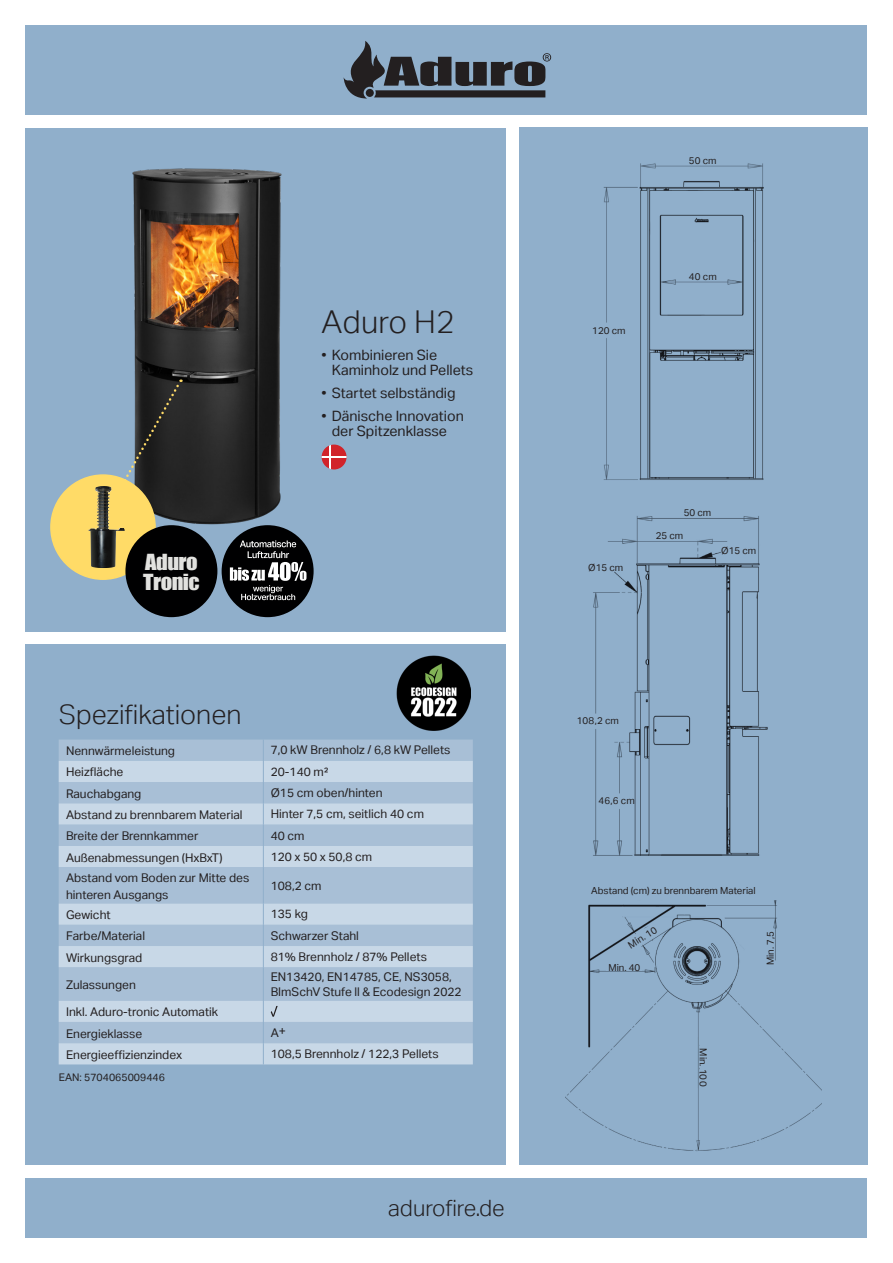
<style>
.page{position:relative;width:893px;height:1263px;background:#fff}
.page>*{position:absolute;margin:0;border:0;box-sizing:border-box;transform-origin:0 0}
.t1{font:300 31.5px "Aktiv Grotesk";letter-spacing:.01em;color:#231f20}
.t2{font:300 27px "Aktiv Grotesk";color:#231f20}
.t3{font:300 22.5px "Aktiv Grotesk";color:#231f20}
.t4{font:20.4px "Impact";letter-spacing:-.025em;color:#e2e2df;scale:1.11 1}
.t5{font:14.25px/15px "Aktiv Grotesk";color:#231f20}
.t6{font:12px/16.5px "Aktiv Grotesk";color:#231f20}
.t7{font:10.5px "Aktiv Grotesk";color:#231f20}
.t8{font:9.75px "Aktiv Grotesk";color:#231f20}
</style>
<div class="page">
<div style="left:26px;top:644px;width:480px;height:521px;background:#90afcb"></div>
<div style="left:26px;top:128px;width:480px;height:503px;background:#90afcb"></div>
<div style="left:519px;top:128px;width:348px;height:1037px;background:#90afcb"></div>
<div style="left:59px;top:740px;width:414px;height:21px;background:#a8bfd6"></div>
<svg style="left:59px;top:761px;width:414px;height:303px;background:#b7cbde"></svg>
<svg style="left:263px;top:740px;width:1px;height:127px"></svg>
<hr style="left:263px;top:867px;width:1px;height:36px;background:#90afcb">
<svg style="left:263px;top:903px;width:1px;height:64px"></svg>
<hr style="left:263px;top:967px;width:1px;height:34px;background:#90afcb">
<svg style="left:263px;top:1001px;width:1px;height:63px"></svg>
<svg style="left:271px;top:1006px;width:7px;height:11px"></svg>
<img style="left:603px;top:163px;width:161px;height:317px">
<img style="left:593px;top:516px;width:175px;height:340px">
<img style="left:59px;top:168px;width:288px;height:382px">
<svg style="left:109px;top:379px;width:74px;height:129px"></svg>
<div style="left:51px;top:475px;width:104px;height:104px;background:#ffdb67;border-radius:50%"></div>
<div style="left:50px;top:474px;width:106px;height:106px;border:2px solid #ffdb67;border-radius:50%"></div>
<img style="left:88px;top:486px;width:37px;height:82px">
<div style="left:125px;top:525px;width:92px;height:92px;background:#000001;border-radius:50%"></div>
<svg style="left:222px;top:525px;width:92px;height:92px"></svg>
<img style="left:396px;top:656px;width:75px;height:74px">
<img style="left:565px;top:900px;width:256px;height:251px">
<div style="left:607px;top:962px;width:35px;height:9px;background:#90afcb"></div>
<div style="left:700px;top:1042px;width:12px;height:51px;background:#90afcb"></div>
<div style="left:764px;top:930px;width:10px;height:35px;background:#90afcb"></div>
<svg style="left:624px;top:922px;width:37px;height:30px"></svg>
<div style="left:26px;top:26px;width:841px;height:89px;background:#90afcb"></div>
<div style="left:26px;top:1178px;width:841px;height:59px;background:#90afcb"></div>
<svg style="left:343px;top:41px;width:208px;height:58px"></svg>
<p class="t4" style="left:145px;top:546px;width:49px">Aduro</p>
<p class="t4" style="left:143px;top:566px;width:52px">Tronic</p>
<p class="t1" style="left:322px;top:304px;width:135px">Aduro H2</p>
<p class="t5" style="left:332px;top:347px;width:143px;text-indent:-10px">• Kombinieren Sie<br>Kaminholz und Pellets</p>
<p class="t5" style="left:322px;top:385px;width:136px">• Startet selbständig</p>
<p class="t5" style="left:322px;top:409px;width:144px;text-align:center">• Dänische Innovation der Spitzenklasse</p>
<p class="t2" style="left:59px;top:699px;width:184px">Spezifikationen</p>
<p class="t6" style="left:66px;top:743px;width:111px">Nennwärmeleistung</p>
<p class="t6" style="left:271px;top:742px;width:181px">7,0 kW Brennholz / 6,8 kW Pellets</p>
<p class="t6" style="left:66px;top:764px;width:59px">Heizfläche</p>
<p class="t6" style="left:271px;top:763px;width:60px">20-140 m²</p>
<p class="t6" style="left:66px;top:785px;width:77px">Rauchabgang</p>
<p class="t6" style="left:271px;top:784px;width:113px">Ø15 cm oben/hinten</p>
<p class="t6" style="left:66px;top:806px;width:178px">Abstand zu brennbarem Material</p>
<p class="t6" style="left:271px;top:806px;width:155px">Hinter 7,5 cm, seitlich 40 cm</p>
<p class="t6" style="left:66px;top:828px;width:134px">Breite der Brennkammer</p>
<p class="t6" style="left:271px;top:827px;width:35px">40 cm</p>
<p class="t6" style="left:66px;top:849px;width:158px">Außenabmessungen (HxBxT)</p>
<p class="t6" style="left:271px;top:848px;width:103px">120 x 50 x 50,8 cm</p>
<p class="t6" style="left:66px;top:869px;width:185px">Abstand vom Boden zur Mitte des hinteren Ausgangs</p>
<p class="t6" style="left:271px;top:877px;width:52px">108,2 cm</p>
<p class="t6" style="left:66px;top:906px;width:46px">Gewicht</p>
<p class="t6" style="left:271px;top:906px;width:39px">135 kg</p>
<p class="t6" style="left:66px;top:928px;width:81px">Farbe/Material</p>
<p class="t6" style="left:271px;top:927px;width:90px">Schwarzer Stahl</p>
<p class="t6" style="left:66px;top:949px;width:78px">Wirkungsgrad</p>
<p class="t6" style="left:271px;top:948px;width:158px">81% Brennholz / 87% Pellets</p>
<p class="t6" style="left:66px;top:976px;width:71px">Zulassungen</p>
<p class="t6" style="left:271px;top:969px;width:192px;line-height:15px">EN13420, EN14785, CE, NS3058,<br>BImSchV Stufe ll &amp; Ecodesign 2022</p>
<p class="t6" style="left:66px;top:1004px;width:154px">Inkl. Aduro-tronic Automatik</p>
<p class="t6" style="left:66px;top:1025px;width:78px">Energieklasse</p>
<p class="t6" style="left:271px;top:1023px;width:17px">A+</p>
<p class="t6" style="left:66px;top:1046px;width:118px">Energieeffizienzindex</p>
<p class="t6" style="left:271px;top:1045px;width:169px">108,5 Brennholz / 122,3 Pellets</p>
<p class="t7" style="left:59px;top:1070px;width:108px">EAN: 5704065009446</p>
<p class="t3" style="left:388px;top:1195px;width:118px">adurofire.de</p>
<p class="t8" style="left:592px;top:324px;width:35px">120 cm</p>
<p class="t8" style="left:689px;top:155px;width:29px">50 cm</p>
<p class="t8" style="left:689px;top:270px;width:29px">40 cm</p>
<p class="t8" style="left:588px;top:561px;width:37px">Ø15 cm</p>
<p class="t8" style="left:684px;top:506px;width:29px">50 cm</p>
<p class="t8" style="left:656px;top:530px;width:29px">25 cm</p>
<p class="t8" style="left:721px;top:545px;width:37px">Ø15 cm</p>
<p class="t8" style="left:577px;top:714px;width:44px">108,2 cm</p>
<p class="t8" style="left:598px;top:794px;width:38px">46,6 cm</p>
<p class="t8" style="left:591px;top:885px;width:166px">Abstand (cm) zu brennbarem Material</p>
<p class="t8" style="left:626px;top:941px;width:33px;rotate:-32deg">Min. 10</p>
<p class="t8" style="left:608px;top:962px;width:33px">Min. 40</p>
<p class="t8" style="left:765px;top:965px;width:36px;rotate:-90deg">Min. 7,5</p>
<p class="t8" style="left:709px;top:1048px;width:39px;rotate:90deg">Min. 100</p>
</div>
